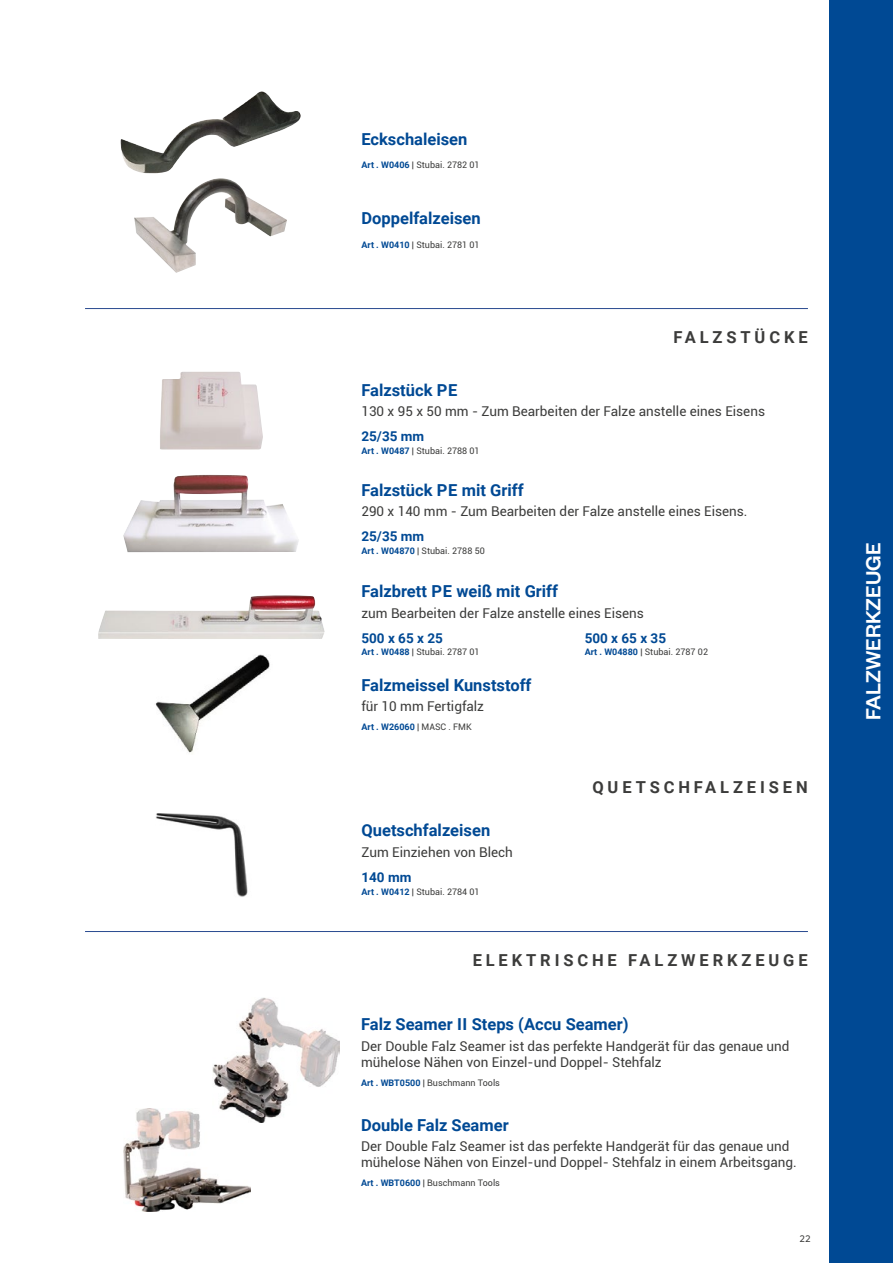
<style>
.page{position:relative;width:893px;height:1263px;background:#fff}
.page>*{position:absolute;margin:0;border:0;box-sizing:border-box;transform-origin:0 0}
.t1{font:500 22.5px "Founders Grotesk";color:#fff}
.t2{font:700 16.5px "Roboto";color:#004994}
.t3{font:700 16.5px "Roboto";letter-spacing:.235em;color:#3c3c3b}
.t4{font:13.5px/16.2px "Roboto";color:#3c3c3b}
.t5{font:700 13.5px "Roboto";color:#004994}
.t6{font:9px "Roboto";color:#3c3c3b}
.t7{font:700 9px "Roboto";color:#004994}
.t8{font:9px "Usual";color:#3c3c3b}
.s1{font-weight:700;color:#004994}
.s2{font-weight:400;color:#3c3c3b}
</style>
<div class="page">
<img style="left:120px;top:91px;width:181px;height:83px">
<img style="left:134px;top:178px;width:153px;height:95px">
<img style="left:160px;top:372px;width:103px;height:78px">
<img style="left:123px;top:475px;width:176px;height:77px">
<img style="left:98px;top:595px;width:227px;height:44px">
<img style="left:155px;top:654px;width:115px;height:99px">
<img style="left:156px;top:813px;width:92px;height:84px">
<img style="left:123px;top:1108px;width:127px;height:104px">
<img style="left:212px;top:998px;width:127px;height:124px">
<div style="left:829px;top:0;width:64px;height:1263px;background:#004994"></div>
<hr style="left:85px;top:308px;width:723px;height:1px;background:#294a8f">
<hr style="left:85px;top:931px;width:723px;height:1px;background:#294a8f">
<p class="t2" style="left:361px;top:127px;width:108px">Eckschaleisen</p>
<p class="t6" style="left:361px;top:159px;width:120px"><span class="s1">Art . W0406</span> | Stubai. 2782 01</p>
<p class="t2" style="left:361px;top:207px;width:121px">Doppelfalzeisen</p>
<p class="t6" style="left:361px;top:238px;width:120px"><span class="s1">Art . W0410</span> | Stubai. 2781 01</p>
<p class="t3" style="left:673px;top:326px;width:136px">FALZSTÜCKE</p>
<p class="t2" style="left:361px;top:378px;width:97px">Falzstück PE</p>
<p class="t4" style="left:361px;top:403px;width:405px">130 x 95 x 50 mm - Zum Bearbeiten der Falze anstelle eines Eisens</p>
<p class="t5" style="left:361px;top:426px;width:64px">25/35 mm</p>
<p class="t6" style="left:361px;top:444px;width:120px"><span class="s1">Art . W0487</span> | Stubai. 2788 01</p>
<p class="t2" style="left:361px;top:478px;width:164px">Falzstück PE mit Griff</p>
<p class="t4" style="left:361px;top:503px;width:388px">290 x 140 mm - Zum Bearbeiten der Falze anstelle eines Eisens.</p>
<p class="t5" style="left:361px;top:527px;width:64px">25/35 mm</p>
<p class="t6" style="left:361px;top:544px;width:125px"><span class="s1">Art . W04870</span> | Stubai. 2788 50</p>
<p class="t2" style="left:361px;top:580px;width:198px">Falzbrett PE weiß mit Griff</p>
<p class="t4" style="left:361px;top:604px;width:284px">zum Bearbeiten der Falze anstelle eines Eisens</p>
<p class="t5" style="left:361px;top:628px;width:83px">500 x 65 x 25</p>
<p class="t6" style="left:361px;top:646px;width:120px"><span class="s1">Art . W0488</span> | Stubai. 2787 01</p>
<p class="t5" style="left:585px;top:628px;width:83px">500 x 65 x 35</p>
<p class="t6" style="left:585px;top:646px;width:125px"><span class="s1">Art . W04880</span> | Stubai. 2787 02</p>
<p class="t2" style="left:361px;top:673px;width:172px">Falzmeissel Kunststoff</p>
<p class="t4" style="left:361px;top:698px;width:124px">für 10 mm Fertigfalz</p>
<p class="t7" style="left:361px;top:721px;width:112px">Art . W26060 <span class="s2">| MASC . FMK</span></p>
<p class="t2" style="left:361px;top:819px;width:130px">Quetschfalzeisen</p>
<p class="t4" style="left:361px;top:843px;width:153px">Zum Einziehen von Blech</p>
<p class="t5" style="left:361px;top:867px;width:51px">140 mm</p>
<p class="t6" style="left:361px;top:885px;width:120px"><span class="s1">Art . W0412</span> | Stubai. 2784 01</p>
<p class="t3" style="left:592px;top:776px;width:217px">QUETSCHFALZEISEN</p>
<p class="t3" style="left:473px;top:948px;width:336px">ELEKTRISCHE FALZWERKZEUGE</p>
<p class="t2" style="left:361px;top:1013px;width:269px">Falz Seamer II Steps (Accu Seamer)</p>
<p class="t4" style="left:361px;top:1037px;width:430px">Der Double Falz Seamer ist das perfekte Handgerät für das genaue und mühelose Nähen von Einzel-und Doppel- Stehfalz</p>
<p class="t6" style="left:361px;top:1077px;width:140px"><span class="s1">Art . WBT0500</span> | Buschmann Tools</p>
<p class="t2" style="left:361px;top:1113px;width:149px">Double Falz Seamer</p>
<p class="t4" style="left:361px;top:1137px;width:437px">Der Double Falz Seamer ist das perfekte Handgerät für das genaue und mühelose Nähen von Einzel-und Doppel- Stehfalz in einem Arbeitsgang.</p>
<p class="t6" style="left:361px;top:1177px;width:140px"><span class="s1">Art . WBT0600</span> | Buschmann Tools</p>
<p class="t8" style="left:799px;top:1233px;width:13px">22</p>
<h1 class="t1" style="left:859px;top:720px;width:179px;rotate:-90deg">FALZWERKZEUGE</h1>
</div>
